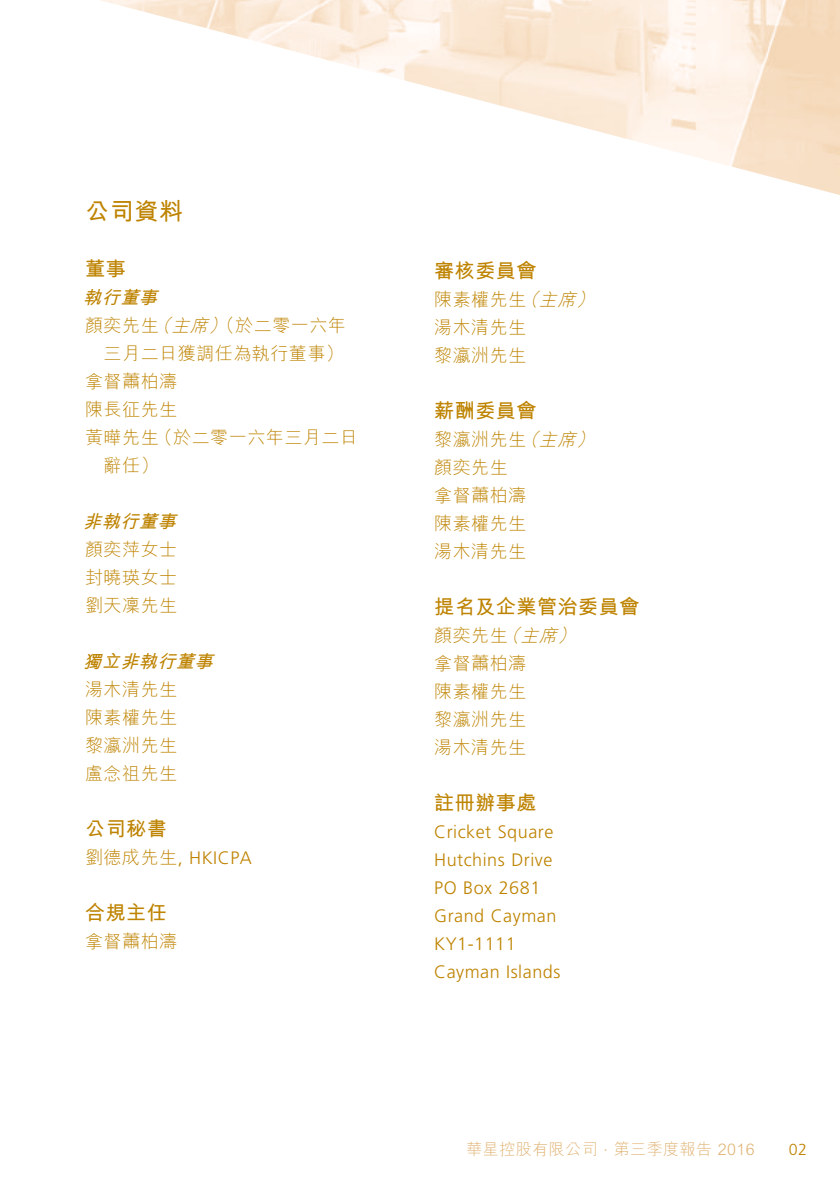
<style>
.page{position:relative;width:840px;height:1191px;background:#fff}
.page>*{position:absolute;margin:0;border:0;box-sizing:border-box;transform-origin:0 0}
.t1{font:700 24px "M Hei HK";color:#be8300}
.t2{font:700 20px "M Hei HK";letter-spacing:.03em;color:#be8300}
.t3{font:300 18px/28px "M Hei HK";letter-spacing:.03em;color:#be8300;text-align:justify}
.t4{font:300 18px/28px "Frutiger LT Std";letter-spacing:.03em;color:#be8300}
.t5{font:italic 700 18px "M Hei HK";color:#be8300}
.t6{font:italic 300 18px "M Hei HK";color:#be8300}
.t7{font:300 16px "M Hei HK";letter-spacing:.03em;color:#e0b271}
.t8{font:300 16px "Frutiger LT Std";color:#be8300}
.s1{font-style:italic}
.s2{font-family:"M Hei HK"}
.s3{font-family:"Frutiger LT Std"}
</style>
<div class="page">
<img style="left:101px;top:0;width:738px;height:195px">
<h1 class="t1" style="left:85px;top:194px;width:100px">公司資料</h1>
<p class="t2" style="left:85px;top:254px;width:42px">董事</p>
<p class="t5" style="left:83px;top:284px;width:81px">執行董事</p>
<p class="t6" style="left:153px;top:313px;width:26px">（</p>
<p class="t3" style="left:208px;top:311px;width:139px"><span class="s1">）</span>（於二零一六年</p>
<p class="t3" style="left:85px;top:311px;width:75px">顏奕先生</p>
<p class="t3" style="left:104px;top:339px;width:242px">三月二日獲調任為執行董事(</p>
<p class="t3" style="left:85px;top:367px;width:94px">拿督蕭柏濤</p>
<p class="t3" style="left:85px;top:395px;width:94px">陳長征先生</p>
<p class="t3" style="left:155px;top:423px;width:205px">（於二零一六年三月二日</p>
<p class="t6" style="left:171px;top:313px;width:44px">主席</p>
<p class="t3" style="left:85px;top:423px;width:75px;text-align:right">黃曄先生辭任(</p>
<p class="t5" style="left:83px;top:508px;width:100px">非執行董事</p>
<p class="t3" style="left:85px;top:535px;width:94px">顏奕萍女士封曉瑛女士劉天凜先生</p>
<p class="t5" style="left:83px;top:648px;width:137px">獨立非執行董事</p>
<p class="t3" style="left:85px;top:675px;width:94px">湯木清先生陳素權先生黎瀛洲先生盧念祖先生</p>
<p class="t2" style="left:85px;top:814px;width:83px">公司秘書</p>
<p class="t4" style="left:85px;top:844px;width:168px"><span class="s2">劉德成先生</span>, HKICPA</p>
<p class="t2" style="left:85px;top:898px;width:83px">合規主任</p>
<p class="t3" style="left:85px;top:927px;width:94px">拿督蕭柏濤</p>
<p class="t2" style="left:434px;top:256px;width:104px">審核委員會</p>
<p class="t6" style="left:520px;top:287px;width:26px">（</p>
<p class="t6" style="left:575px;top:287px;width:26px">(</p>
<p class="t3" style="left:434px;top:285px;width:94px">陳素權先生湯木清先生黎瀛洲先生</p>
<p class="t2" style="left:434px;top:396px;width:104px">薪酬委員會</p>
<p class="t6" style="left:538px;top:287px;width:44px">主席</p>
<p class="t6" style="left:520px;top:427px;width:26px">（</p>
<p class="t6" style="left:575px;top:427px;width:26px">(</p>
<p class="t3" style="left:434px;top:425px;width:94px;text-align:left">黎瀛洲先生顏奕先生拿督蕭柏濤陳素權先生湯木清先生</p>
<p class="t2" style="left:434px;top:592px;width:207px">提名及企業管治委員會</p>
<p class="t6" style="left:557px;top:623px;width:26px">(</p>
<p class="t6" style="left:538px;top:427px;width:44px">主席</p>
<p class="t6" style="left:501px;top:623px;width:26px">（</p>
<p class="t3" style="left:434px;top:621px;width:94px;text-align:left">顏奕先生拿督蕭柏濤陳素權先生黎瀛洲先生湯木清先生</p>
<p class="t2" style="left:434px;top:788px;width:104px">註冊辦事處</p>
<p class="t4" style="left:434px;top:818px;width:128px">Cricket Square<br>Hutchins Drive<br>PO Box 2681<br>Grand Cayman<br>KY1-1111<br>Cayman Islands</p>
<p class="t6" style="left:520px;top:623px;width:44px">主席</p>
<p class="t7" style="left:466px;top:1138px;width:290px">華星控股有限公司 <span class="s3">·</span> 第三季度報告 2016</p>
<p class="t8" style="left:788px;top:1140px;width:20px">02</p>
</div>
